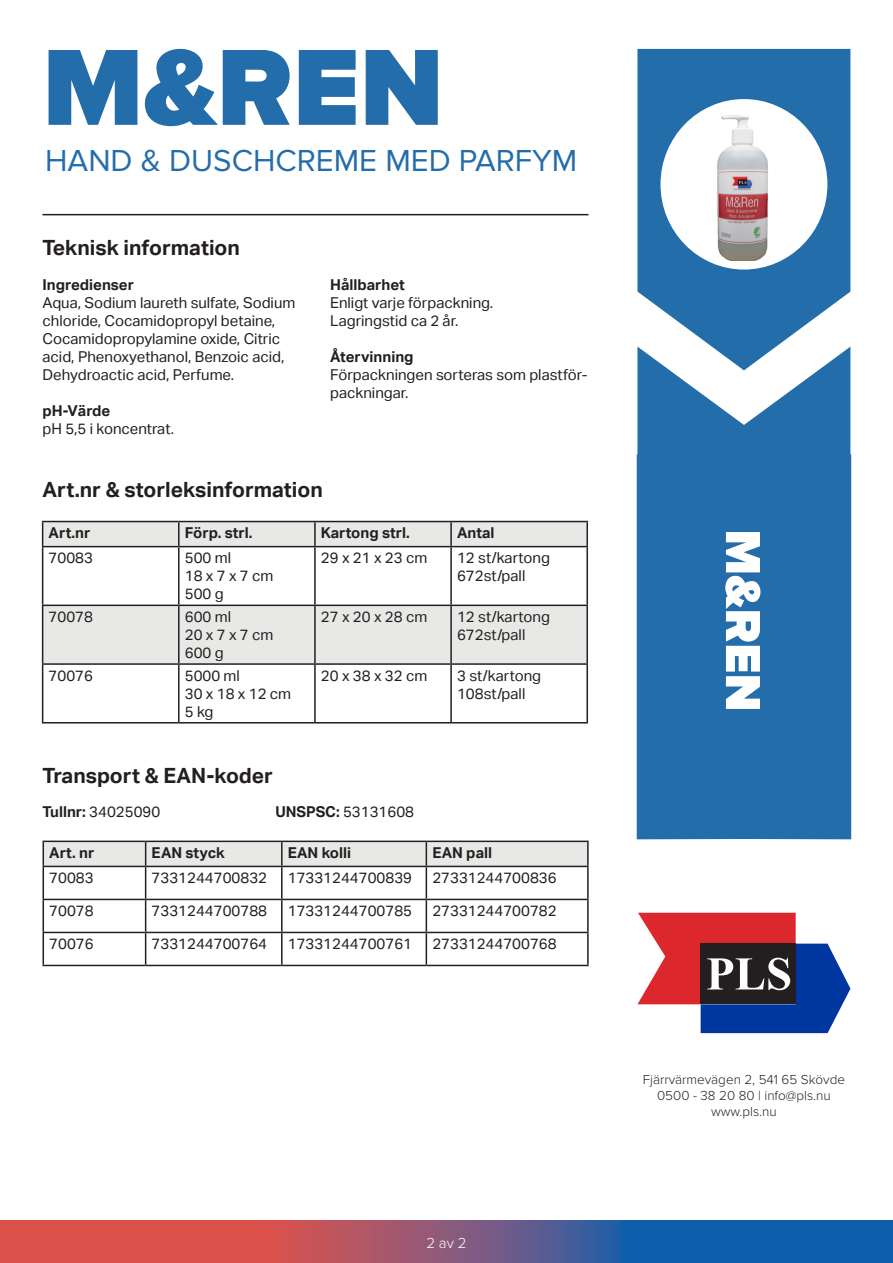
<style>
.page{position:relative;width:893px;height:1263px;background:#fff}
.page>*{position:absolute;margin:0;border:0;box-sizing:border-box;transform-origin:0 0}
.t1{font:900 112.2px "Proxima Nova";color:#246dab}
.t2{font:900 51px "Proxima Nova";color:#fff}
.t3{font:31.5px "Proxima Nova";color:#246dab}
.t4{font:700 21px "Aktiv Grotesk";color:#231f20}
.t5{font:15px/18px "Aktiv Grotesk";color:#231f20}
.t6{font:700 15px "Aktiv Grotesk";color:#231f20}
.t7{font:300 15px "Proxima Nova";color:#fff}
.t8{font:300 13.5px "Proxima Nova";color:#231f20}
.s1{font-weight:700}
</style>
<div class="page">
<hr style="left:43px;top:214px;width:545px;height:1px;background:#231f20">
<svg style="left:637px;top:49px;width:213px;height:298px;background:#3b7cb4"></svg>
<div style="left:660px;top:99px;width:167px;height:171px;background:#fff;border-radius:50%"></div>
<svg style="left:0;top:1220px;width:893px;height:43px;background:#7b577a"></svg>
<img style="left:717px;top:115px;width:51px;height:145px">
<div style="left:43px;top:605px;width:136px;height:59px;background:#e8e9e7"></div>
<div style="left:180px;top:606px;width:406px;height:57px;background:#e8e9e7"></div>
<svg style="left:42px;top:521px;width:544px;height:25px;background:#e2e2e1"></svg>
<hr style="left:179px;top:521px;width:136px;height:1px;background:#231f20">
<hr style="left:178px;top:522px;width:2px;height:24px;background:#231f20">
<hr style="left:315px;top:521px;width:136px;height:1px;background:#231f20">
<hr style="left:314px;top:522px;width:2px;height:24px;background:#231f20">
<hr style="left:451px;top:521px;width:137px;height:1px;background:#231f20">
<hr style="left:450px;top:522px;width:2px;height:24px;background:#231f20">
<hr style="left:586px;top:522px;width:2px;height:24px;background:#231f20">
<hr style="left:42px;top:546px;width:137px;height:1px;background:#231f20">
<hr style="left:42px;top:547px;width:1px;height:58px;background:#231f20">
<hr style="left:179px;top:546px;width:136px;height:1px;background:#231f20">
<hr style="left:178px;top:547px;width:2px;height:58px;background:#231f20">
<hr style="left:315px;top:546px;width:136px;height:1px;background:#231f20">
<hr style="left:314px;top:547px;width:2px;height:58px;background:#231f20">
<hr style="left:451px;top:546px;width:137px;height:1px;background:#231f20">
<hr style="left:450px;top:547px;width:2px;height:58px;background:#231f20">
<hr style="left:586px;top:547px;width:2px;height:58px;background:#231f20">
<hr style="left:42px;top:605px;width:137px;height:1px;background:#231f20">
<hr style="left:42px;top:606px;width:1px;height:57px;background:#231f20">
<hr style="left:179px;top:605px;width:136px;height:1px;background:#231f20">
<hr style="left:178px;top:606px;width:2px;height:57px;background:#231f20">
<hr style="left:315px;top:605px;width:136px;height:1px;background:#231f20">
<hr style="left:314px;top:606px;width:2px;height:57px;background:#231f20">
<hr style="left:451px;top:605px;width:137px;height:1px;background:#231f20">
<hr style="left:450px;top:606px;width:2px;height:57px;background:#231f20">
<hr style="left:586px;top:606px;width:2px;height:57px;background:#231f20">
<hr style="left:42px;top:663px;width:137px;height:2px;background:#231f20">
<hr style="left:42px;top:665px;width:1px;height:57px;background:#231f20">
<hr style="left:179px;top:663px;width:136px;height:2px;background:#231f20">
<hr style="left:178px;top:665px;width:2px;height:57px;background:#231f20">
<hr style="left:315px;top:663px;width:136px;height:2px;background:#231f20">
<hr style="left:314px;top:665px;width:2px;height:57px;background:#231f20">
<hr style="left:451px;top:663px;width:137px;height:2px;background:#231f20">
<hr style="left:450px;top:665px;width:2px;height:57px;background:#231f20">
<hr style="left:586px;top:665px;width:2px;height:57px;background:#231f20">
<hr style="left:42px;top:722px;width:137px;height:1px;background:#231f20">
<hr style="left:179px;top:722px;width:136px;height:1px;background:#231f20">
<hr style="left:315px;top:722px;width:136px;height:1px;background:#231f20">
<hr style="left:451px;top:722px;width:137px;height:1px;background:#231f20">
<hr style="left:43px;top:840px;width:103px;height:2px;background:#231f20">
<hr style="left:146px;top:840px;width:136px;height:2px;background:#231f20">
<hr style="left:282px;top:840px;width:144px;height:2px;background:#231f20">
<hr style="left:426px;top:840px;width:163px;height:2px;background:#231f20">
<svg style="left:43px;top:841px;width:544px;height:25px;background:#dadbd9"></svg>
<hr style="left:587px;top:842px;width:2px;height:24px;background:#231f20">
<hr style="left:43px;top:866px;width:103px;height:1px;background:#231f20">
<hr style="left:43px;top:867px;width:1px;height:32px;background:#231f20">
<hr style="left:146px;top:866px;width:136px;height:1px;background:#231f20">
<hr style="left:145px;top:867px;width:1px;height:32px;background:#231f20">
<hr style="left:282px;top:866px;width:144px;height:1px;background:#231f20">
<hr style="left:281px;top:867px;width:2px;height:32px;background:#231f20">
<hr style="left:426px;top:866px;width:163px;height:1px;background:#231f20">
<hr style="left:426px;top:867px;width:1px;height:32px;background:#231f20">
<hr style="left:587px;top:867px;width:2px;height:32px;background:#231f20">
<hr style="left:43px;top:899px;width:103px;height:1px;background:#231f20">
<hr style="left:43px;top:900px;width:1px;height:32px;background:#231f20">
<hr style="left:146px;top:899px;width:136px;height:1px;background:#231f20">
<hr style="left:145px;top:900px;width:1px;height:32px;background:#231f20">
<hr style="left:282px;top:899px;width:144px;height:1px;background:#231f20">
<hr style="left:281px;top:900px;width:2px;height:32px;background:#231f20">
<hr style="left:426px;top:899px;width:163px;height:1px;background:#231f20">
<hr style="left:426px;top:900px;width:1px;height:32px;background:#231f20">
<hr style="left:587px;top:900px;width:2px;height:32px;background:#231f20">
<hr style="left:43px;top:932px;width:103px;height:1px;background:#231f20">
<hr style="left:43px;top:933px;width:1px;height:32px;background:#231f20">
<hr style="left:146px;top:932px;width:136px;height:1px;background:#231f20">
<hr style="left:145px;top:933px;width:1px;height:32px;background:#231f20">
<hr style="left:282px;top:932px;width:144px;height:1px;background:#231f20">
<hr style="left:281px;top:933px;width:2px;height:32px;background:#231f20">
<hr style="left:426px;top:932px;width:163px;height:1px;background:#231f20">
<hr style="left:426px;top:933px;width:1px;height:32px;background:#231f20">
<hr style="left:587px;top:933px;width:2px;height:32px;background:#231f20">
<hr style="left:43px;top:965px;width:103px;height:1px;background:#231f20">
<hr style="left:146px;top:965px;width:136px;height:1px;background:#231f20">
<hr style="left:282px;top:965px;width:144px;height:1px;background:#231f20">
<hr style="left:426px;top:965px;width:163px;height:1px;background:#231f20">
<svg style="left:637px;top:913px;width:213px;height:120px"></svg>
<svg style="left:637px;top:347px;width:213px;height:106px;fill:#246dab"></svg>
<div style="left:636px;top:453px;width:216px;height:387px;background:#246dab"></div>
<p class="t1" style="left:43px;top:23px;width:403px">M&amp;REN</p>
<p class="t3" style="left:45px;top:143px;width:534px">HAND &amp; DUSCHCREME MED PARFYM</p>
<p class="t4" style="left:43px;top:235px;width:199px">Teknisk information</p>
<p class="t6" style="left:43px;top:276px;width:93px">Ingredienser</p>
<p class="t5" style="left:43px;top:294px;width:254px">Aqua, Sodium laureth sulfate, Sodium chloride, Cocamidopropyl betaine, Cocamidopropylamine oxide, Citric acid, Phenoxyethanol, Benzoic acid,</p>
<p class="t5" style="left:43px;top:366px;width:193px">Dehydroactic acid, Perfume.</p>
<p class="t6" style="left:43px;top:402px;width:69px">pH-Värde</p>
<p class="t5" style="left:43px;top:420px;width:133px">pH 5,5 i koncentrat.</p>
<p class="t6" style="left:330px;top:276px;width:76px">Hållbarhet</p>
<p class="t5" style="left:330px;top:294px;width:165px">Enligt varje förpackning.</p>
<p class="t5" style="left:330px;top:312px;width:130px">Lagringstid ca 2 år.</p>
<p class="t6" style="left:330px;top:348px;width:85px">Återvinning</p>
<p class="t5" style="left:330px;top:366px;width:259px">Förpackningen sorteras som plastför&shy;packningar.</p>
<p class="t4" style="left:43px;top:478px;width:282px">Art.nr &amp; storleksinformation</p>
<p class="t6" style="left:49px;top:524px;width:43px">Art.nr</p>
<p class="t6" style="left:185px;top:524px;width:69px">Förp. strl.</p>
<p class="t6" style="left:321px;top:524px;width:90px">Kartong strl.</p>
<p class="t6" style="left:457px;top:524px;width:39px">Antal</p>
<p class="t5" style="left:49px;top:549px;width:46px">70083</p>
<p class="t5" style="left:185px;top:549px;width:48px">500 ml</p>
<p class="t5" style="left:185px;top:567px;width:90px">18 x 7 x 7 cm</p>
<p class="t5" style="left:185px;top:585px;width:40px">500 g</p>
<p class="t5" style="left:321px;top:549px;width:108px">29 x 21 x 23 cm</p>
<p class="t5" style="left:457px;top:549px;width:94px">12 st/kartong</p>
<p class="t5" style="left:457px;top:567px;width:70px">672st/pall</p>
<p class="t5" style="left:49px;top:608px;width:46px">70078</p>
<p class="t5" style="left:185px;top:608px;width:48px">600 ml</p>
<p class="t5" style="left:185px;top:626px;width:90px">20 x 7 x 7 cm</p>
<p class="t5" style="left:185px;top:644px;width:40px">600 g</p>
<p class="t5" style="left:49px;top:667px;width:46px">70076</p>
<p class="t5" style="left:185px;top:667px;width:57px">5000 ml</p>
<p class="t5" style="left:185px;top:685px;width:108px">30 x 18 x 12 cm</p>
<p class="t5" style="left:185px;top:703px;width:30px">5 kg</p>
<p class="t4" style="left:43px;top:763px;width:232px">Transport &amp; EAN-koder</p>
<p class="t5" style="left:321px;top:608px;width:108px">27 x 20 x 28 cm</p>
<p class="t5" style="left:457px;top:608px;width:94px">12 st/kartong</p>
<p class="t5" style="left:457px;top:626px;width:70px">672st/pall</p>
<p class="t5" style="left:321px;top:667px;width:108px">20 x 38 x 32 cm</p>
<p class="t5" style="left:457px;top:667px;width:86px">3 st/kartong</p>
<p class="t5" style="left:457px;top:685px;width:70px">108st/pall</p>
<p class="t5" style="left:43px;top:803px;width:119px"><span class="s1">Tullnr:</span> 34025090</p>
<p class="t5" style="left:275px;top:803px;width:140px"><span class="s1">UNSPSC:</span> 53131608</p>
<p class="t6" style="left:49px;top:844px;width:47px">Art. nr</p>
<p class="t6" style="left:152px;top:844px;width:75px">EAN styck</p>
<p class="t6" style="left:288px;top:844px;width:65px">EAN kolli</p>
<p class="t6" style="left:432px;top:844px;width:61px">EAN pall</p>
<p class="t5" style="left:49px;top:869px;width:46px">70083</p>
<p class="t5" style="left:152px;top:869px;width:117px">7331244700832</p>
<p class="t5" style="left:288px;top:869px;width:126px">17331244700839</p>
<p class="t5" style="left:432px;top:869px;width:126px">27331244700836</p>
<p class="t5" style="left:49px;top:902px;width:46px">70078</p>
<p class="t5" style="left:152px;top:902px;width:117px">7331244700788</p>
<p class="t5" style="left:288px;top:902px;width:126px">17331244700785</p>
<p class="t5" style="left:432px;top:902px;width:126px">27331244700782</p>
<p class="t5" style="left:49px;top:935px;width:46px">70076</p>
<p class="t5" style="left:152px;top:935px;width:117px">7331244700764</p>
<p class="t5" style="left:288px;top:935px;width:126px">17331244700761</p>
<p class="t5" style="left:432px;top:935px;width:126px">27331244700768</p>
<p class="t7" style="left:426px;top:1231px;width:42px">2 av 2</p>
<p class="t2" style="left:772px;top:529px;width:184px;rotate:90deg">M&amp;REN</p>
<p class="t8" style="left:643px;top:1069px;width:204px">Fjärrvärmevägen 2, 541 65 Skövde</p>
<p class="t8" style="left:657px;top:1086px;width:175px">0500 - 38 20 80 | info@pls.nu</p>
<p class="t8" style="left:711px;top:1102px;width:67px">www.pls.nu</p>
</div>
